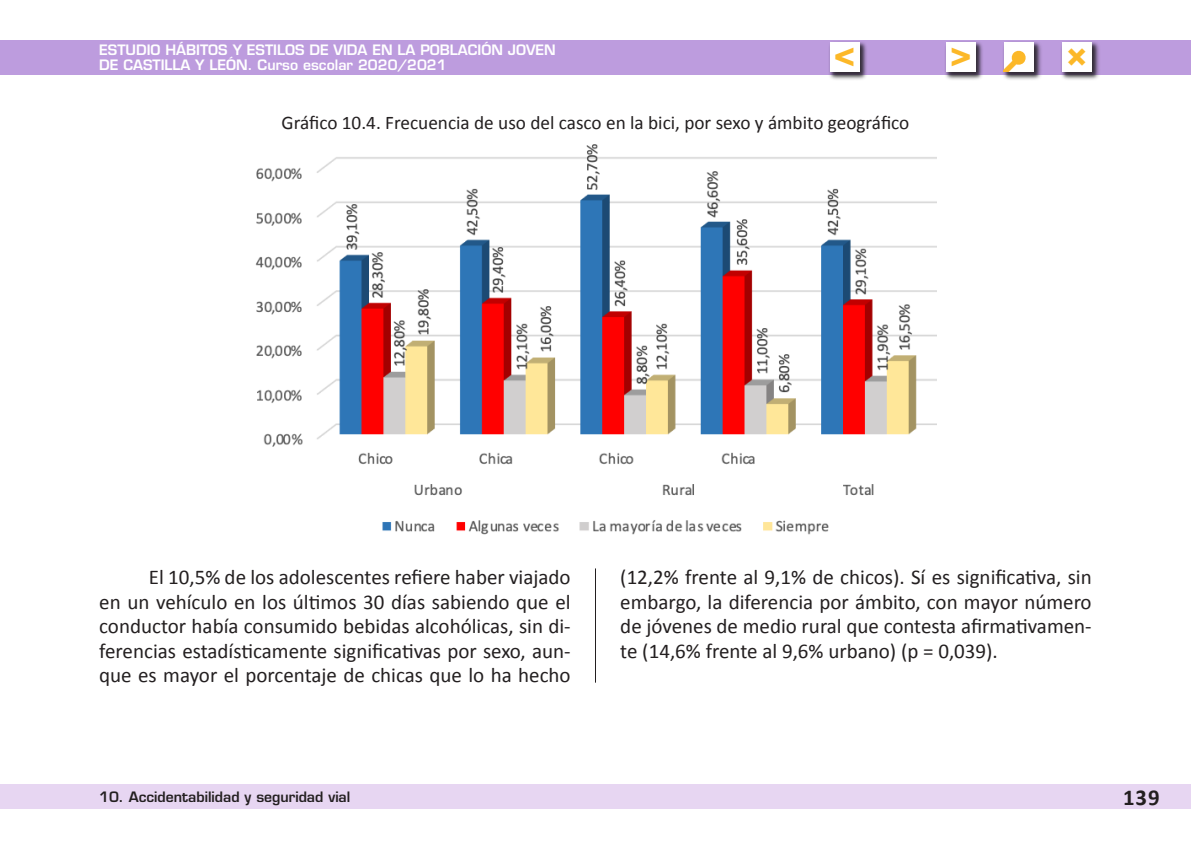
<style>
.page{position:relative;width:1191px;height:844px;background:#fff}
.page>*{position:absolute;margin:0;border:0;box-sizing:border-box;transform-origin:0 0}
.t1{font:35.7px "Eurostile LT Std Bold Ex 2";color:#fcb828}
.t2{font:700 22.75px "Calibri";color:#231f20}
.Texto{font:21px/24.5px "Calibri";color:#231f20;text-align:justify}
.TituloGrafico{font:19.25px "Calibri";color:#231f20}
.t3{font:600 14px/15.4px "Eurostile LT Std";color:#fff}
.t4{font:600 14px "Eurostile LT Std";color:#231f20}
.s1{font-size:30.97px;color:#13bab3}
</style>
<div class="page">
<div style="left:0;top:784px;width:1191px;height:25px;background:#e7d6f2"></div>
<div style="left:0;top:40px;width:1191px;height:34px;background:#bd9cde"></div>
<div style="left:827px;top:40px;width:41px;height:41px;background:#231f20;opacity:.75"></div>
<div style="left:829px;top:42px;width:30px;height:30px;background:#fff"></div>
<div style="left:944px;top:40px;width:40px;height:41px;background:#231f20;opacity:.75"></div>
<div style="left:945px;top:42px;width:30px;height:30px;background:#fff"></div>
<div style="left:1060px;top:40px;width:40px;height:41px;background:#231f20;opacity:.75"></div>
<div style="left:1062px;top:42px;width:29px;height:30px;background:#fff"></div>
<div style="left:1002px;top:40px;width:40px;height:41px;background:#231f20;opacity:.75"></div>
<div style="left:1004px;top:42px;width:29px;height:30px;background:#fff"></div>
<img style="left:255px;top:144px;width:681px;height:391px">
<hr style="left:595px;top:568px;width:1px;height:114px;background:#231f20">
<svg style="left:1002px;top:48px;width:26px;height:27px"></svg>
<p class="t3" style="left:99px;top:42px;width:458px">ESTUDIO HÁBITOS Y ESTILOS DE VIDA EN LA POBLACIÓN JOVEN<br>DE CASTILLA Y LEÓN. Curso escolar 2020/2021</p>
<h1 class="t1" style="left:834px;top:28px;width:23px">&lt;</h1>
<h1 class="t1" style="left:950px;top:28px;width:23px">&gt;</h1>
<h1 class="t1" style="left:1066px;top:28px;width:23px">×<span class="s1">i</span></h1>
<p class="TituloGrafico" style="left:282px;top:110px;width:629px">Gráfico 10.4. Frecuencia de uso del casco en la bici, por sexo y ámbito geográfico</p>
<p class="Texto" style="left:99px;top:564px;width:473px;text-indent:50px">El 10,5% de los adolescentes refiere haber viajado en un vehículo en los últimos 30 días sabiendo que el conductor había consumido bebidas alcohólicas, sin di&shy;ferencias estadísticamente significativas por sexo, aun&shy;que es mayor el porcentaje de chicas que lo ha hecho</p>
<p class="Texto" style="left:620px;top:564px;width:473px">(12,2% frente al 9,1% de chicos). Sí es significativa, sin embargo, la diferencia por ámbito, con mayor número de jóvenes de medio rural que contesta afirmativamen&shy;te (14,6% frente al 9,6% urbano) (p = 0,039).</p>
<p class="t4" style="left:99px;top:788px;width:253px">10. Accidentabilidad y seguridad vial</p>
<p class="t2" style="left:1123px;top:783px;width:38px">139</p>
</div>
